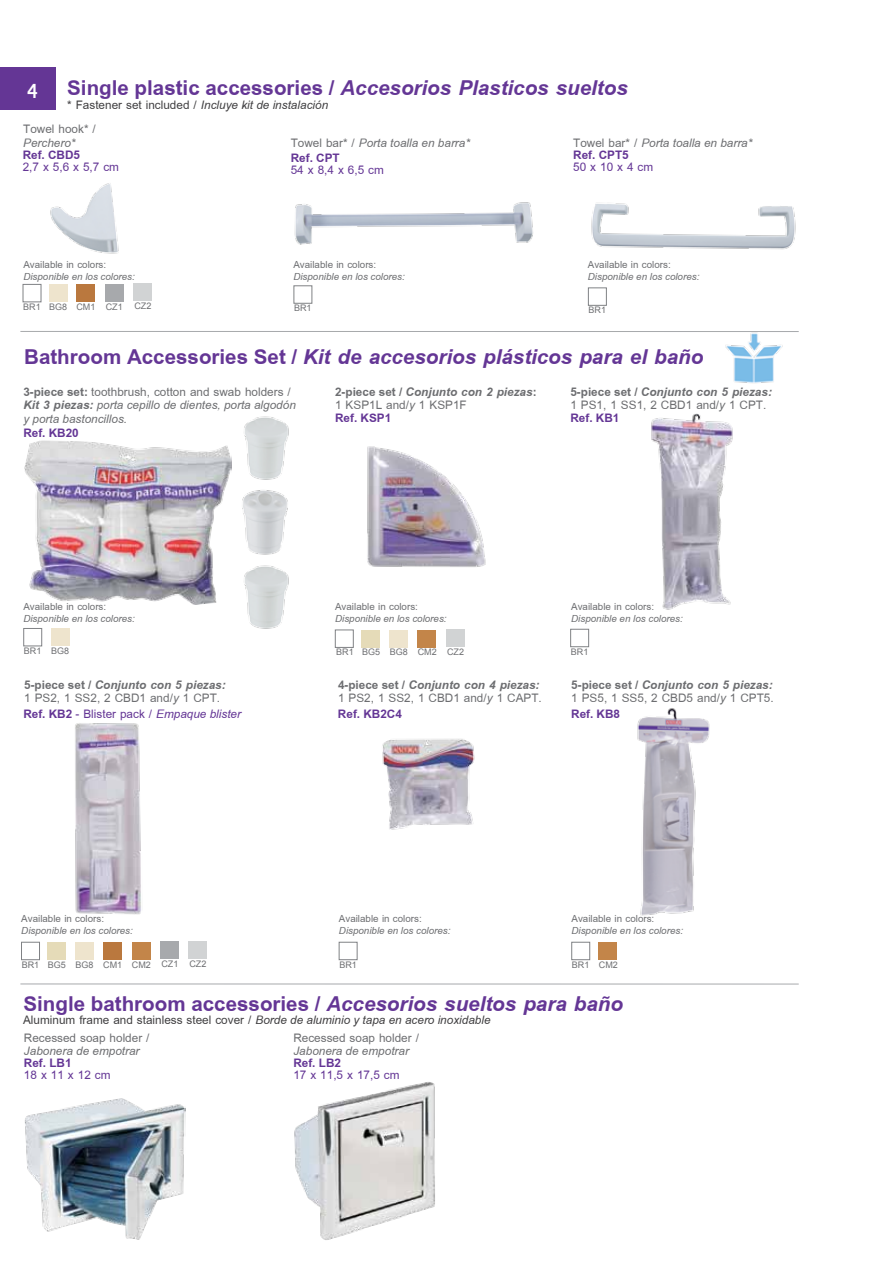
<style>
.page{position:relative;width:893px;height:1263px;background:#fff}
.page>*{position:absolute;margin:0;border:0;box-sizing:border-box;transform-origin:0 0}
.t1{font:italic 700 31.5px "Browallia New";color:#643695}
.t2{font:700 31.5px "Browallia New";color:#643695}
.t3{font:18px/13.5px "Browallia New";color:#6d6e71}
.t4{font:italic 18px/13.5px "Browallia New";color:#6d6e71}
.t5{font:italic 18px "Browallia New";color:#414042}
.t6{font:700 18px "Browallia New";color:#643695}
.t7{font:18px "Browallia New";color:#643695}
.t8{font:italic 700 18px/13.5px "Browallia New";color:#6d6e71}
.t9{font:italic 18px "Browallia New";color:#643695}
.t10{font:italic 15px "Browallia New";color:#6d6e71}
.t11{font:15px "Browallia New";color:#6d6e71}
.t12{font:9px "Arial";color:#6d6e71}
.s1{font-style:normal}
.s2{font-weight:400;font-style:normal}
.s3{font-weight:400}
.s4{font-weight:700}
.s5{font-weight:700;font-style:italic}
.s6{font-style:italic}
.s7{font-weight:700;font-style:normal}
</style>
<div class="page">
<div style="left:0;top:67px;width:56px;height:43px;background:#643695"></div>
<div style="left:49px;top:284px;width:18px;height:18px;background:#eee4cd"></div>
<div style="left:48px;top:942px;width:18px;height:18px;background:#e5dbb8"></div>
<div style="left:361px;top:630px;width:18px;height:17px;background:#e5dbb8"></div>
<div style="left:77px;top:284px;width:18px;height:18px;background:#ba783e"></div>
<div style="left:75px;top:942px;width:18px;height:18px;background:#eee4cd"></div>
<div style="left:389px;top:630px;width:18px;height:17px;background:#eee4cd"></div>
<div style="left:105px;top:284px;width:18px;height:18px;background:#a7a9ac"></div>
<div style="left:104px;top:942px;width:18px;height:17px;background:#ba783e"></div>
<div style="left:417px;top:630px;width:18px;height:17px;background:#c38549"></div>
<div style="left:599px;top:942px;width:18px;height:17px;background:#c38549"></div>
<div style="left:447px;top:629px;width:18px;height:18px;background:#d1d3d4"></div>
<div style="left:132px;top:942px;width:18px;height:17px;background:#c38549"></div>
<div style="left:134px;top:284px;width:18px;height:17px;background:#d1d3d4"></div>
<div style="left:161px;top:941px;width:18px;height:18px;background:#a7a9ac"></div>
<div style="left:189px;top:941px;width:18px;height:18px;background:#d1d3d4"></div>
<div style="left:51px;top:628px;width:18px;height:18px;background:#eee4cd"></div>
<div style="left:294px;top:286px;width:18px;height:17px;background:#fff;border:1px solid #808285"></div>
<div style="left:339px;top:942px;width:18px;height:18px;background:#fff;border:1px solid #808285"></div>
<div style="left:571px;top:942px;width:19px;height:18px;background:#fff;border:1px solid #808285"></div>
<div style="left:23px;top:284px;width:18px;height:18px;background:#fff;border:1px solid #808285"></div>
<div style="left:21px;top:942px;width:19px;height:18px;background:#fff;border:1px solid #808285"></div>
<div style="left:570px;top:629px;width:19px;height:18px;background:#fff;border:1px solid #808285"></div>
<div style="left:335px;top:630px;width:18px;height:18px;background:#fff;border:1px solid #808285"></div>
<div style="left:588px;top:288px;width:19px;height:17px;background:#fff;border:1px solid #808285"></div>
<div style="left:24px;top:628px;width:18px;height:18px;background:#fff;border:1px solid #808285"></div>
<img style="left:294px;top:202px;width:239px;height:43px">
<img style="left:591px;top:202px;width:205px;height:48px">
<img style="left:50px;top:183px;width:69px;height:71px">
<hr style="left:20px;top:331px;width:779px;height:1px;background:#a7a9ac">
<hr style="left:20px;top:983px;width:779px;height:1px;background:#a7a9ac">
<img style="left:25px;top:1098px;width:160px;height:142px">
<img style="left:294px;top:1082px;width:141px;height:158px">
<img style="left:24px;top:440px;width:208px;height:164px">
<img style="left:244px;top:565px;width:45px;height:64px">
<img style="left:244px;top:416px;width:45px;height:64px">
<img style="left:242px;top:490px;width:46px;height:65px">
<img style="left:651px;top:413px;width:82px;height:197px">
<img style="left:637px;top:708px;width:73px;height:208px">
<img style="left:75px;top:723px;width:66px;height:192px">
<img style="left:367px;top:446px;width:119px;height:121px">
<img style="left:382px;top:739px;width:93px;height:91px">
<img style="left:725px;top:332px;width:58px;height:51px">
<h1 class="t1" style="left:27px;top:68px;width:602px"><sub>4</sub> <span class="s1">Single plastic accessories /</span> Accesorios Plasticos sueltos</h1>
<p class="t5" style="left:67px;top:93px;width:262px"><span class="s1">* Fastener set included /</span> Incluye kit de instalación</p>
<p class="t3" style="left:23px;top:122px;width:74px">Towel hook* /</p>
<p class="t4" style="left:23px;top:136px;width:54px">Perchero*</p>
<p class="t4" style="left:291px;top:135px;width:181px"><span class="s1">Towel bar* /</span> Porta toalla en barra*</p>
<p class="t4" style="left:573px;top:135px;width:181px"><span class="s1">Towel bar* /</span> Porta toalla en barra*</p>
<p class="t6" style="left:23px;top:143px;width:59px">Ref. CBD5</p>
<p class="t7" style="left:23px;top:155px;width:98px">2,7 x 5,6 x 5,7 cm</p>
<p class="t6" style="left:291px;top:146px;width:50px">Ref. CPT</p>
<p class="t7" style="left:291px;top:158px;width:95px">54 x 8,4 x 6,5 cm</p>
<p class="t6" style="left:573px;top:143px;width:57px">Ref. CPT5</p>
<p class="t7" style="left:573px;top:156px;width:82px">50 x 10 x 4 cm</p>
<p class="t11" style="left:23px;top:255px;width:84px">Available in colors:</p>
<p class="t10" style="left:23px;top:267px;width:113px">Disponible en los colores:</p>
<p class="t11" style="left:293px;top:255px;width:84px">Available in colors:</p>
<p class="t10" style="left:293px;top:267px;width:113px">Disponible en los colores:</p>
<p class="t11" style="left:588px;top:255px;width:84px">Available in colors:</p>
<p class="t10" style="left:588px;top:267px;width:113px">Disponible en los colores:</p>
<p class="t12" style="left:23px;top:301px;width:19px">BR1</p>
<p class="t12" style="left:49px;top:301px;width:20px">BG8</p>
<p class="t12" style="left:76px;top:301px;width:20px">CM1</p>
<p class="t12" style="left:106px;top:301px;width:19px">CZ1</p>
<p class="t12" style="left:134px;top:300px;width:19px">CZ2</p>
<p class="t12" style="left:294px;top:302px;width:19px">BR1</p>
<p class="t12" style="left:589px;top:304px;width:19px">BR1</p>
<h1 class="t1" style="left:24px;top:336px;width:681px"><span class="s1">Bathroom Accessories Set /</span> Kit de accesorios plásticos para el baño</h1>
<p class="t8" style="left:335px;top:385px;width:203px"><span class="s1">2-piece set /</span> Conjunto con 2 piezas<span class="s1">:<br></span><span class="s2">1 KSP1L and/</span><span class="s3">y</span> <span class="s2">1 KSP1F</span></p>
<p class="t3" style="left:570px;top:385px;width:203px"><span class="s4">5-piece set /</span> <span class="s5">Conjunto con 5 piezas:<br></span>1 PS1, 1 SS 1, 2 CBD1 and/<span class="s6">y</span> 1 CPT.</p>
<p class="t4" style="left:23px;top:384px;width:274px"><span class="s7">3-piece set:</span> <span class="s1">toothbrush, cotton and swab holders /<br></span><span class="s4">Kit 3 piezas:</span> porta cepillo de dientes, porta algodón y porta bastoncillos.</p>
<p class="t6" style="left:335px;top:406px;width:58px">Ref. KSP1</p>
<p class="t6" style="left:570px;top:406px;width:50px">Ref. KB1</p>
<p class="t6" style="left:23px;top:421px;width:57px">Ref. KB20</p>
<p class="t11" style="left:23px;top:597px;width:84px">Available in colors:</p>
<p class="t10" style="left:23px;top:609px;width:113px">Disponible en los colores:</p>
<p class="t11" style="left:335px;top:597px;width:84px">Available in colors:</p>
<p class="t10" style="left:335px;top:609px;width:113px">Disponible en los colores:</p>
<p class="t11" style="left:571px;top:597px;width:84px">Available in colors:</p>
<p class="t10" style="left:571px;top:609px;width:113px">Disponible en los colores:</p>
<p class="t12" style="left:24px;top:645px;width:19px">BR1</p>
<p class="t12" style="left:51px;top:645px;width:20px">BG8</p>
<p class="t12" style="left:336px;top:646px;width:19px">BR1</p>
<p class="t12" style="left:571px;top:646px;width:19px">BR1</p>
<p class="t12" style="left:447px;top:646px;width:19px">CZ2</p>
<p class="t12" style="left:418px;top:646px;width:20px">CM2</p>
<p class="t12" style="left:362px;top:646px;width:20px">BG5</p>
<p class="t12" style="left:390px;top:646px;width:20px">BG8</p>
<p class="t3" style="left:24px;top:678px;width:203px"><span class="s4">5-piece set /</span> <span class="s5">Conjunto con 5 piezas:<br></span>1 PS2, 1 SS2, 2 CBD1 and/<span class="s6">y</span> 1 CPT.</p>
<p class="t3" style="left:338px;top:678px;width:205px"><span class="s4">4-piece set /</span> <span class="s5">Conjunto con 4 piezas:<br></span>1 PS2, 1 SS2, 1 CBD1 and/<span class="s6">y</span> 1 CAPT.</p>
<p class="t3" style="left:571px;top:678px;width:204px"><span class="s4">5-piece set /</span> <span class="s5">Conjunto con 5 piezas:<br></span>1 PS5, 1 SS5, 2 CBD5 and/<span class="s6">y</span> 1 CPT5.</p>
<p class="t9" style="left:23px;top:702px;width:220px"><span class="s7">Ref. KB2</span> <span class="s1">- Blister pack /</span> Empaque blister</p>
<p class="t6" style="left:338px;top:702px;width:65px">Ref. KB2C4</p>
<p class="t6" style="left:571px;top:702px;width:50px">Ref. KB8</p>
<p class="t11" style="left:21px;top:909px;width:84px">Available in colors:</p>
<p class="t10" style="left:21px;top:921px;width:113px">Disponible en los colores:</p>
<p class="t11" style="left:339px;top:909px;width:84px">Available in colors:</p>
<p class="t10" style="left:339px;top:921px;width:113px">Disponible en los colores:</p>
<p class="t11" style="left:571px;top:909px;width:84px">Available in colors:</p>
<p class="t10" style="left:571px;top:921px;width:113px">Disponible en los colores:</p>
<p class="t12" style="left:22px;top:959px;width:19px">BR1</p>
<p class="t12" style="left:48px;top:959px;width:20px">BG5</p>
<p class="t12" style="left:75px;top:959px;width:20px">BG8</p>
<p class="t12" style="left:103px;top:958px;width:20px">CM1</p>
<p class="t12" style="left:132px;top:958px;width:20px">CM2</p>
<p class="t12" style="left:161px;top:958px;width:47px">CZ1 CZ2</p>
<p class="t12" style="left:339px;top:959px;width:19px">BR1</p>
<p class="t12" style="left:572px;top:959px;width:19px">BR1</p>
<p class="t12" style="left:599px;top:958px;width:20px">CM2</p>
<h1 class="t2" style="left:23px;top:984px;width:601px">Single bathroom accessories / <span class="s6">Accesorios sueltos para baño</span></h1>
<p class="t5" style="left:23px;top:1008px;width:469px"><span class="s1">Aluminum frame and stainless steel cover /</span> Borde de aluminio y tapa en acero inoxidable</p>
<p class="t3" style="left:24px;top:1030px;width:127px">Recessed soap holder /</p>
<p class="t4" style="left:24px;top:1044px;width:118px">Jabonera de empotrar</p>
<p class="t6" style="left:24px;top:1052px;width:49px">Ref. LB1</p>
<p class="t7" style="left:24px;top:1064px;width:88px">18 x 11 x 12 cm</p>
<p class="t3" style="left:293px;top:1030px;width:127px">Recessed soap holder /</p>
<p class="t4" style="left:293px;top:1044px;width:118px">Jabonera de empotrar</p>
<p class="t6" style="left:293px;top:1051px;width:49px">Ref. LB2</p>
<p class="t7" style="left:293px;top:1063px;width:108px">17 x 11,5 x 17,5 cm</p>
</div>
